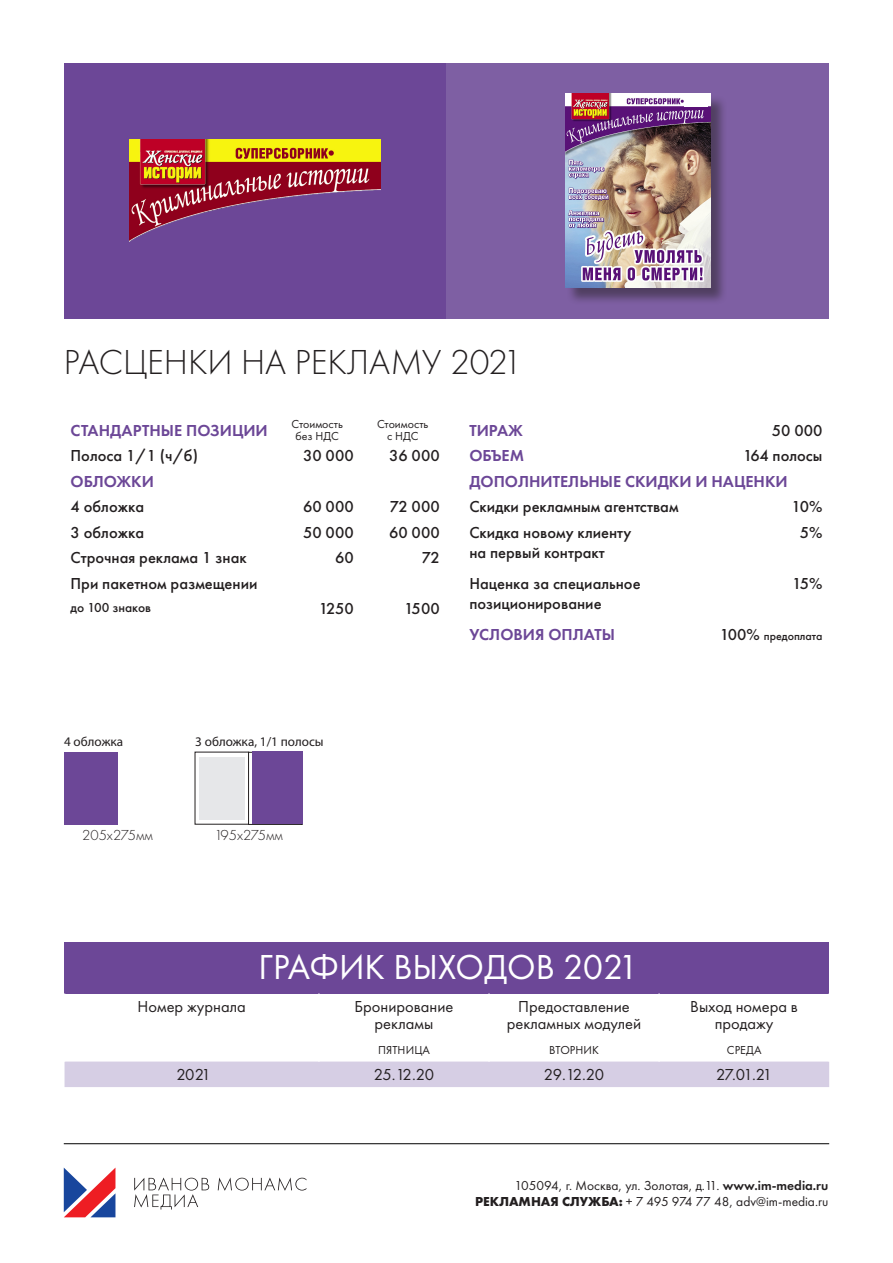
<style>
.page{position:relative;width:893px;height:1263px;background:#fff}
.page>*{position:absolute;margin:0;border:0;box-sizing:border-box;transform-origin:0 0}
.t1{font:300 36px "Futura PT";color:#231f20}
.t2{font:36px "Futura PT";color:#fff}
.t3{font:500 16.5px/19.8px "Futura PT";color:#231f20}
.t4{font:16.5px/16.5px "Futura PT";color:#231f20;text-align:center}
.t5{font:600 16.5px "Futura PT";color:#6c4797}
.t6{font:300 15px "Futura PT";color:#231f20}
.t7{font:13.5px "Futura PT";color:#231f20}
.t8{font:500 13.5px "Futura PT";color:#231f20}
.t9{font:13.2px "Myriad Pro";color:#231f20}
.t10{font:12px "Futura PT";color:#231f20}
.t11{font:500 12px "Futura PT";color:#231f20}
.s1{font-size:16.5px}
.s2{font-weight:600}
.s3{font-weight:700}
</style>
<div class="page">
<div style="left:64px;top:64px;width:382px;height:255px;background:#6c4797"></div>
<div style="left:446px;top:64px;width:383px;height:255px;background:#7e5fa3"></div>
<div style="left:566px;top:94px;width:162px;height:211px;background:#231f20;opacity:.5"></div>
<img style="left:565px;top:94px;width:145px;height:194px">
<img style="left:130px;top:139px;width:250px;height:102px">
<div style="left:199px;top:757px;width:45px;height:62px;background:#e6e7e9"></div>
<div style="left:248px;top:752px;width:54px;height:72px;border:1px solid #231f20"></div>
<div style="left:252px;top:752px;width:51px;height:72px;background:#6c4797"></div>
<div style="left:64px;top:752px;width:54px;height:72px;background:#6c4797"></div>
<div style="left:336px;top:145px;width:32px;height:15px;background:#f7f40f"></div>
<div style="left:684px;top:97px;width:24px;height:9px;background:#fff"></div>
<svg style="left:64px;top:1168px;width:51px;height:49px"></svg>
<svg style="left:218px;top:1177px;width:88px;height:14px"></svg>
<svg style="left:134px;top:1177px;width:75px;height:32px"></svg>
<hr style="left:64px;top:1143px;width:765px;height:1px;background:#000">
<div style="left:65px;top:942px;width:764px;height:51px;background:#6c4797"></div>
<div style="left:64px;top:1061px;width:765px;height:26px;background:#d6cee4"></div>
<p class="t1" style="left:64px;top:342px;width:460px">РАСЦЕНКИ НА РЕКЛАМУ 2021</p>
<p class="t5" style="left:71px;top:420px;width:199px">СТАНДАРТНЫЕ ПОЗИЦИИ</p>
<p class="t10" style="left:292px;top:417px;width:53px">Стоимость</p>
<p class="t10" style="left:296px;top:429px;width:45px">без НДС</p>
<p class="t10" style="left:377px;top:417px;width:53px">Стоимость</p>
<p class="t10" style="left:387px;top:429px;width:33px">с НДС</p>
<p class="t3" style="left:71px;top:446px;width:129px">Полоса 1/1 (ч/б)</p>
<p class="t3" style="left:303px;top:446px;width:52px">30 000</p>
<p class="t3" style="left:389px;top:446px;width:52px">36 000</p>
<p class="t5" style="left:71px;top:471px;width:85px">ОБЛОЖКИ</p>
<p class="t3" style="left:71px;top:497px;width:75px">4 обложка</p>
<p class="t3" style="left:303px;top:497px;width:52px">60 000</p>
<p class="t3" style="left:390px;top:497px;width:51px">72 000</p>
<p class="t3" style="left:71px;top:522px;width:75px">3 обложка</p>
<p class="t3" style="left:303px;top:522px;width:52px">50 000</p>
<p class="t3" style="left:389px;top:522px;width:52px">60 000</p>
<p class="t3" style="left:71px;top:548px;width:178px">Строчная реклама 1 знак</p>
<p class="t3" style="left:335px;top:548px;width:20px">60</p>
<p class="t3" style="left:422px;top:548px;width:19px">72</p>
<p class="t3" style="left:71px;top:573px;width:189px">При пакетном размещении</p>
<p class="t8" style="left:71px;top:599px;width:82px">до 100 знаков</p>
<p class="t3" style="left:319px;top:599px;width:37px">1250</p>
<p class="t3" style="left:404px;top:599px;width:37px">1500</p>
<p class="t5" style="left:469px;top:420px;width:55px">ТИРАЖ</p>
<p class="t3" style="left:772px;top:420px;width:52px">50 000</p>
<p class="t5" style="left:469px;top:445px;width:56px">ОБЪЕМ</p>
<p class="t3" style="left:743px;top:446px;width:81px">164 полосы</p>
<p class="t5" style="left:469px;top:471px;width:320px">ДОПОЛНИТЕЛЬНЫЕ СКИДКИ И НАЦЕНКИ</p>
<p class="t3" style="left:469px;top:497px;width:211px">Скидки рекламным агентствам</p>
<p class="t3" style="left:792px;top:497px;width:32px">10%</p>
<p class="t3" style="left:469px;top:522px;width:164px">Cкидка новому клиенту</p>
<p class="t3" style="left:469px;top:542px;width:137px">на первый контракт</p>
<p class="t3" style="left:800px;top:522px;width:24px">5%</p>
<p class="t3" style="left:469px;top:573px;width:173px">Наценка за специальное позиционирование</p>
<p class="t3" style="left:792px;top:573px;width:32px">15%</p>
<p class="t5" style="left:469px;top:624px;width:147px">УСЛОВИЯ ОПЛАТЫ</p>
<p class="t11" style="left:720px;top:628px;width:104px"><span class="s1">100%</span> предоплата</p>
<p class="t9" style="left:64px;top:734px;width:61px">4 обложка</p>
<p class="t6" style="left:82px;top:827px;width:72px">205x275мм</p>
<p class="t9" style="left:195px;top:734px;width:130px">3 обложка, 1/1 полосы</p>
<p class="t6" style="left:215px;top:827px;width:70px">195x275мм</p>
<p class="t2" style="left:259px;top:946px;width:382px">ГРАФИК ВЫХОДОВ 2021</p>
<p class="t4" style="left:138px;top:998px;width:110px">Номер журнала</p>
<p class="t4" style="left:354px;top:998px;width:101px">Бронирование</p>
<p class="t4" style="left:375px;top:1015px;width:60px">рекламы</p>
<p class="t4" style="left:518px;top:998px;width:113px">Предоставление</p>
<p class="t4" style="left:507px;top:1015px;width:136px">рекламных модулей</p>
<p class="t4" style="left:690px;top:998px;width:109px">Выход номера в продажу</p>
<p class="t10" style="left:378px;top:1042px;width:53px">ПЯТНИЦА</p>
<p class="t10" style="left:549px;top:1042px;width:52px">ВТОРНИК</p>
<p class="t10" style="left:727px;top:1042px;width:36px">СРЕДА</p>
<p class="t4" style="left:176px;top:1066px;width:36px">2021</p>
<p class="t4" style="left:374px;top:1066px;width:62px">25.12.20</p>
<p class="t4" style="left:544px;top:1066px;width:62px">29.12.20</p>
<p class="t4" style="left:716px;top:1066px;width:58px">27.01.21</p>
<p class="t7" style="left:514px;top:1177px;width:315px">105094, г. Москва, ул. Золотая, д.11. <span class="s2">www.im-media.ru</span></p>
<p class="t7" style="left:475px;top:1193px;width:355px"><span class="s3">РЕКЛАМНАЯ СЛУЖБА:</span> + 7 495 974 77 48, adv@im-media.ru</p>
</div>
